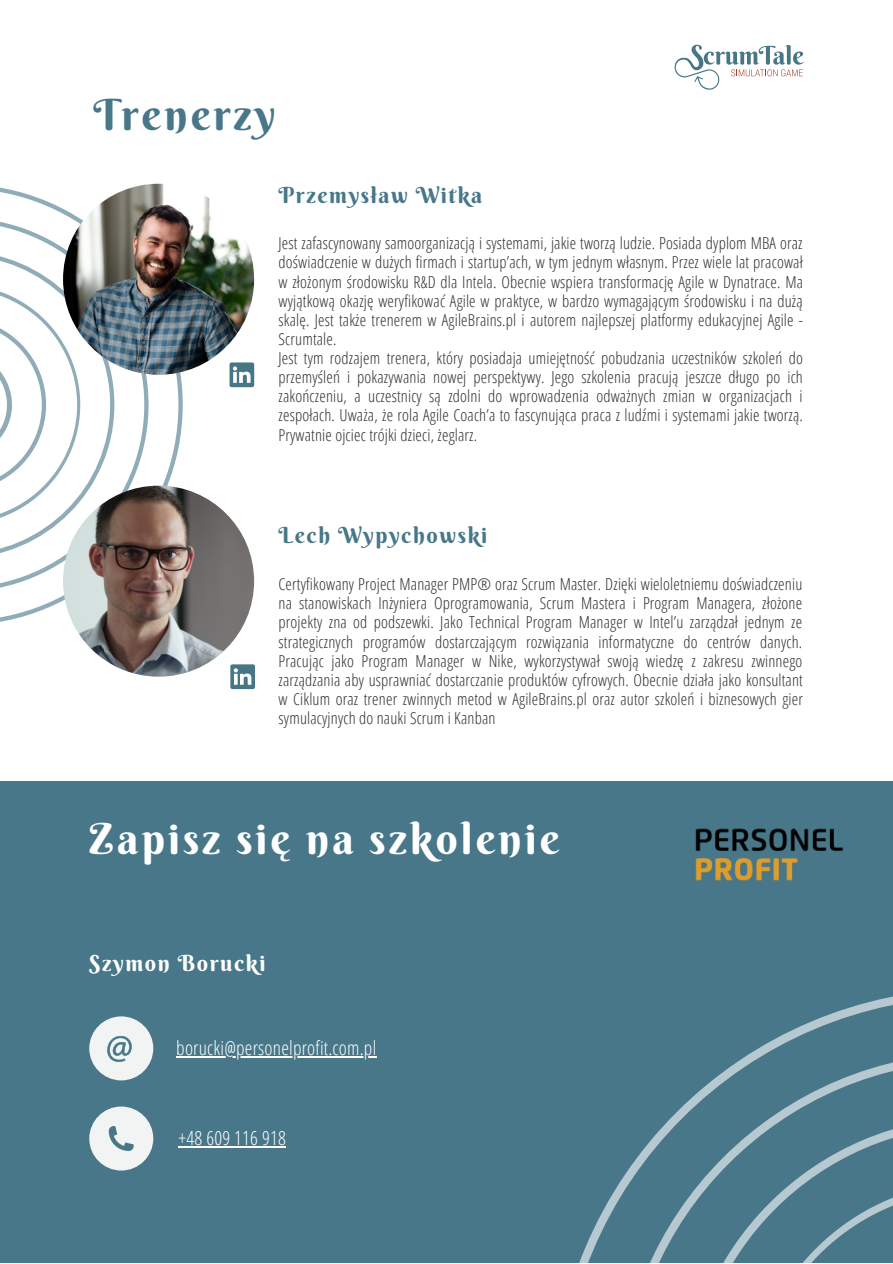
<style>
.page{position:relative;width:893px;height:1264px;background:#fff}
.page>*{position:absolute;margin:0;border:0;box-sizing:border-box;transform-origin:0 0}
.t1{font:42.9px "Berkshire Swash";letter-spacing:.07em;color:#fff}
.t2{font:42.9px "Berkshire Swash";letter-spacing:.07em;color:#487789}
.t3{font:22.2px "Berkshire Swash";letter-spacing:.07em;color:#487789}
.t4{font:22.2px "Berkshire Swash";letter-spacing:.07em;color:#fff}
.t5{font:300 19.5px "Open Sans Condensed";letter-spacing:.01em;color:#fff}
.t6{font:300 16.5px/19px "Open Sans Condensed";letter-spacing:.01em;color:#302e2c;text-align:justify}
</style>
<div class="page">
<svg style="left:674px;top:45px;width:129px;height:45px"></svg>
<div style="left:0;top:781px;width:892px;height:481px;background:#487789"></div>
<div style="left:89px;top:1016px;width:64px;height:64px;background:#f2f4f3;border-radius:50%"></div>
<svg style="left:107px;top:1035px;width:25px;height:26px"></svg>
<div style="left:89px;top:1106px;width:64px;height:64px;background:#f2f4f3;border-radius:50%"></div>
<svg style="left:109px;top:1126px;width:25px;height:24px"></svg>
<svg style="left:0;top:184px;width:183px;height:441px"></svg>
<img style="left:63px;top:184px;width:191px;height:191px;border-radius:50%">
<img style="left:63px;top:485px;width:191px;height:191px;border-radius:50%">
<svg style="left:229px;top:362px;width:25px;height:25px"></svg>
<svg style="left:230px;top:664px;width:25px;height:25px"></svg>
<svg style="left:579px;top:997px;width:313px;height:265px"></svg>
<img style="left:695px;top:828px;width:149px;height:53px">
<hr style="left:176px;top:1056px;width:200px;height:1px;background:#fff">
<hr style="left:178px;top:1146px;width:108px;height:1px;background:#fff">
<p class="t2" style="left:94px;top:88px;width:183px">Trenerzy</p>
<p class="t3" style="left:278px;top:181px;width:205px">Przemysław Witka</p>
<p class="t6" style="left:278px;top:233px;width:526px">Jest zafascynowany samoorganizacją i systemami, jakie tworzą ludzie. Posiada dyplom MBA oraz doświadczenie w dużych firmach i startup’ach, w tym jednym własnym. Przez wiele lat pracował w złożonym środowisku R&amp;D dla Intela. Obecnie wspiera transformację Agile w Dynatrace. Ma wyjątkową okazję weryfikować Agile w praktyce, w bardzo wymagającym środowisku i na dużą skalę. Jest także trenerem w AgileBrains.pl i autorem najlepszej platformy edukacyjnej Agile - Scrumtale.</p>
<p class="t6" style="left:278px;top:348px;width:526px">Jest tym rodzajem trenera, który posiadaja umiejętność pobudzania uczestników szkoleń do przemyśleń i pokazywania nowej perspektywy. Jego szkolenia pracują jeszcze długo po ich zakończeniu, a uczestnicy są zdolni do wprowadzenia odważnych zmian w organizacjach i zespołach. Uważa, że rola Agile Coach’a to fascynująca praca z ludźmi i systemami jakie tworzą.<br>Prywatnie ojciec trójki dzieci, żeglarz.</p>
<p class="t3" style="left:278px;top:521px;width:210px">Lech Wypychowski</p>
<p class="t6" style="left:278px;top:574px;width:526px">Certyfikowany Project Manager PMP® oraz Scrum Master. Dzięki wieloletniemu doświadczeniu na stanowiskach Inżyniera Oprogramowania, Scrum Mastera i Program Managera, złożone projekty zna od podszewki. Jako Technical Program Manager w Intel’u zarządzał jednym ze strategicznych programów dostarczającym rozwiązania informatyczne do centrów danych.<br>Pracując jako Program Manager w Nike, wykorzystywał swoją wiedzę z zakresu zwinnego zarządzania aby usprawniać dostarczanie produktów cyfrowych. Obecnie działa jako konsultant w Ciklum oraz trener zwinnych metod w AgileBrains.pl oraz autor szkoleń i biznesowych gier symulacyjnych do nauki Scrum i Kanban</p>
<p class="t1" style="left:89px;top:812px;width:471px">Zapisz się na szkolenie</p>
<p class="t4" style="left:89px;top:949px;width:178px">Szymon Borucki</p>
<p class="t5" style="left:176px;top:1034px;width:201px">borucki@personelprofit.com.pl</p>
<p class="t5" style="left:178px;top:1124px;width:109px">+48 609 116 918</p>
</div>
